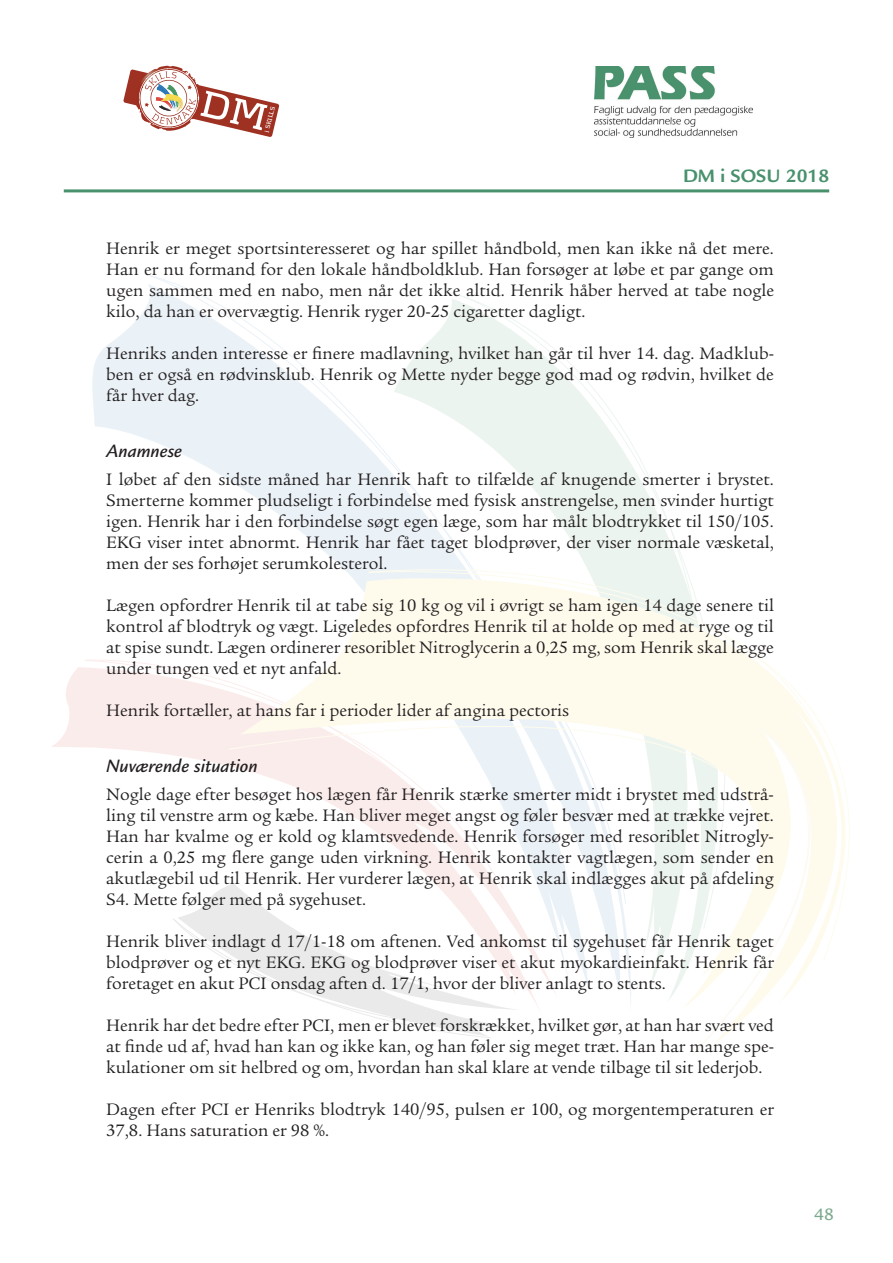
<style>
.page{position:relative;width:893px;height:1263px;background:#fff}
.page>*{position:absolute;margin:0;border:0;box-sizing:border-box;transform-origin:0 0}
.t1{font:italic 500 19.5px "Legacy Sans Std";color:#231f20}
.t2{font:700 19.5px "Legacy Sans Std";color:#48916c}
.t3{font:18px/21px "Legacy Serif Std";color:#231f20;text-align:justify}
.t4{font:500 18px "Legacy Sans Std";color:#7caa8e}
.t5{font:700 6.45px "Kontrapunkt";color:#fff}
</style>
<div class="page">
<hr style="left:64px;top:189px;width:765px;height:3px;background:#48916c">
<img style="left:594px;top:66px;width:159px;height:72px">
<svg style="left:52px;top:667px;width:33px;height:80px;fill:#fbecec"></svg>
<svg style="left:87px;top:284px;width:87px;height:636px"></svg>
<svg style="left:149px;top:275px;width:304px;height:628px"></svg>
<svg style="left:394px;top:299px;width:58px;height:236px"></svg>
<svg style="left:452px;top:293px;width:222px;height:242px"></svg>
<svg style="left:369px;top:536px;width:320px;height:40px"></svg>
<svg style="left:229px;top:670px;width:11px;height:152px"></svg>
<svg style="left:177px;top:883px;width:63px;height:36px;fill:#ebeaea"></svg>
<svg style="left:174px;top:919px;width:66px;height:48px"></svg>
<svg style="left:240px;top:576px;width:583px;height:462px"></svg>
<svg style="left:693px;top:728px;width:156px;height:326px"></svg>
<svg style="left:123px;top:67px;width:156px;height:70px"></svg>
<p class="t5" style="left:263px;top:131px;width:28px;rotate:-76deg">i SKILLS</p>
<p class="t2" style="left:683px;top:164px;width:148px">DM i SOSU 2018</p>
<p class="t3" style="left:106px;top:238px;width:669px">Henrik er meget sportsinteresseret og har spillet håndbold, men kan ikke nå det mere.<br>Han er nu formand for den lokale håndboldklub. Han forsøger at løbe et par gange om ugen sammen med en nabo, men når det ikke altid. Henrik håber herved at tabe nogle kilo, da han er overvægtig. Henrik ryger 20-25 cigaretter dagligt.</p>
<p class="t3" style="left:106px;top:343px;width:669px">Henriks anden interesse er finere madlavning, hvilket han går til hver 14. dag. Madklub&shy;ben er også en rødvinsklub. Henrik og Mette nyder begge god mad og rødvin, hvilket de får hver dag.</p>
<p class="t1" style="left:106px;top:440px;width:77px">Anamnese</p>
<p class="t3" style="left:106px;top:469px;width:669px">I løbet af den sidste måned har Henrik haft to tilfælde af knugende smerter i brystet.<br>Smerterne kommer pludseligt i forbindelse med fysisk anstrengelse, men svinder hurtigt igen. Henrik har i den forbindelse søgt egen læge, som har målt blodtrykket til 150/105.<br>EKG viser intet abnormt. Henrik har fået taget blodprøver, der viser normale væsketal, men der ses forhøjet serumkolesterol.</p>
<p class="t3" style="left:106px;top:595px;width:669px">Lægen opfordrer Henrik til at tabe sig 10 kg og vil i øvrigt se ham igen 14 dage senere til kontrol af blodtryk og vægt. Ligeledes opfordres Henrik til at holde op med at ryge og til at spise sundt. Lægen ordinerer resoriblet Nitroglycerin a 0,25 mg, som Henrik skal lægge under tungen ved et nyt anfald.</p>
<p class="t3" style="left:106px;top:700px;width:464px">Henrik fortæller, at hans far i perioder lider af angina pectoris</p>
<p class="t1" style="left:106px;top:755px;width:153px">Nuværende situation</p>
<p class="t3" style="left:106px;top:784px;width:669px">Nogle dage efter besøget hos lægen får Henrik stærke smerter midt i brystet med udstrå&shy;ling til venstre arm og kæbe. Han bliver meget angst og føler besvær med at trække vejret.<br>Han har kvalme og er kold og klamtsvedende. Henrik forsøger med resoriblet Nitrogly&shy;cerin a 0,25 mg flere gange uden virkning. Henrik kontakter vagtlægen, som sender en akutlægebil ud til Henrik. Her vurderer lægen, at Henrik skal indlægges akut på afdeling S4. Mette følger med på sygehuset.</p>
<p class="t3" style="left:106px;top:931px;width:669px">Henrik bliver indlagt d 17/1-18 om aftenen. Ved ankomst til sygehuset får Henrik taget blodprøver og et nyt EKG. EKG og blodprøver viser et akut myokardieinfakt. Henrik får foretaget en akut PCI onsdag aften d. 17/1, hvor der bliver anlagt to stents.</p>
<p class="t3" style="left:106px;top:1015px;width:669px">Henrik har det bedre efter PCI, men er blevet forskrækket, hvilket gør, at han har svært ved at finde ud af, hvad han kan og ikke kan, og han føler sig meget træt. Han har mange spe&shy;kulationer om sit helbred og om, hvordan han skal klare at vende tilbage til sit lederjob.</p>
<p class="t3" style="left:106px;top:1099px;width:669px">Dagen efter PCI er Henriks blodtryk 140/95, pulsen er 100, og morgentemperaturen er<br>37,8. Hans saturation er 98 %.</p>
<p class="t4" style="left:814px;top:1204px;width:21px">48</p>
</div>
